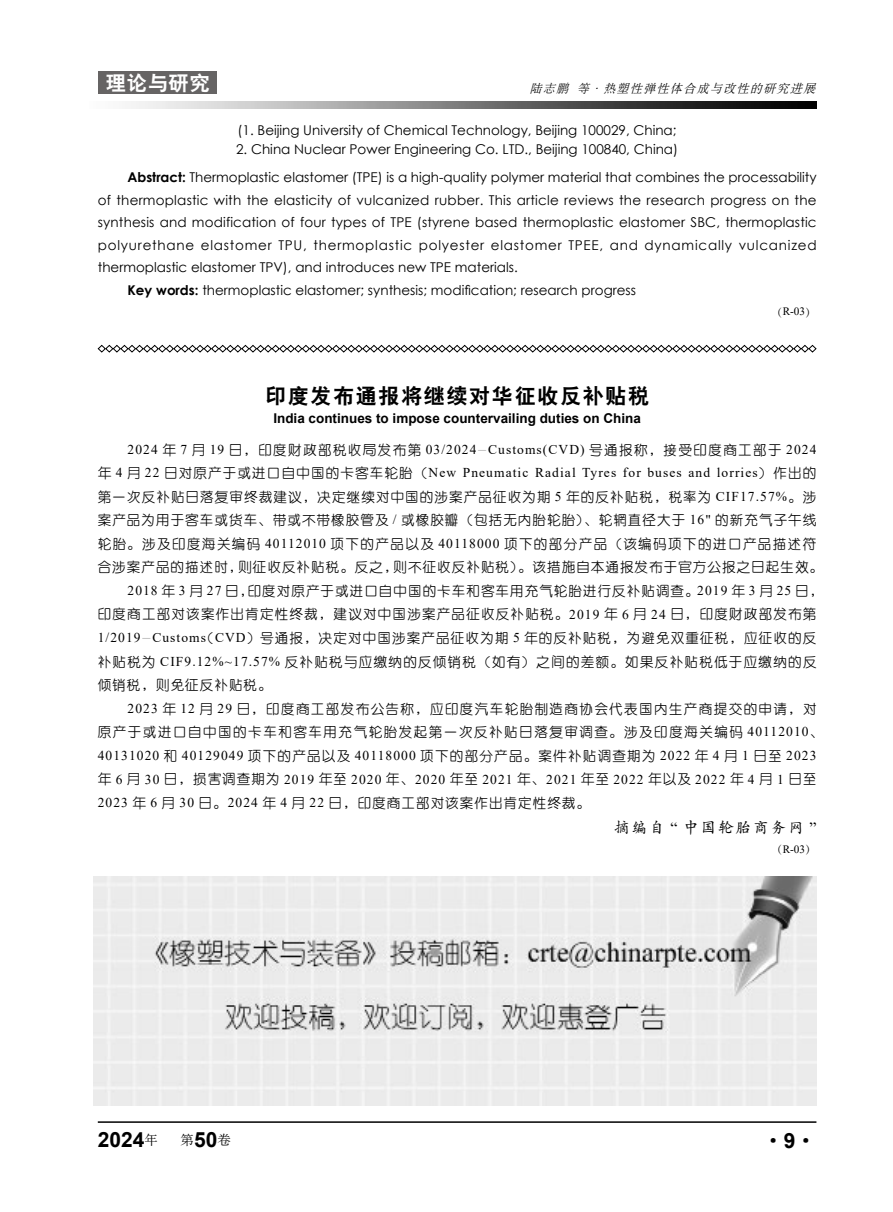
<style>
.page{position:relative;width:893px;height:1212px;background:#fff}
.page>*{position:absolute;margin:0;border:0;box-sizing:border-box;transform-origin:0 0}
.t1{font:21px "H Yb 2 gj";letter-spacing:.08em;color:#000}
.t2{font:700 21px "Arial";color:#000}
.t3{font:21px "Sim Sun";color:#000}
.t4{font:20.25px "H Yb 2 gj";letter-spacing:.03em;color:#fff}
.t5{font:15.75px "H Yc 1 gj";letter-spacing:.11em;color:#000}
.t6{font:13.5px/28px "Century Gothic";color:#000}
.t7{font:13.5px "H Ye 2 gj";letter-spacing:.085em;color:#000}
.t8{font:13.5px/23.5px "Times New Roman";letter-spacing:.08em;color:#000;text-align:right}
.t9{font:13.5px "Century Gothic";letter-spacing:.055em;color:#000}
.t10{font:13.5px "H Ye 2 gj";letter-spacing:.11em;color:#000}
.t11{font:13.5px "H Ye 2 gj";letter-spacing:.115em;color:#000}
.t12{font:700 13.5px "Arial";color:#000}
.t13{font:13.5px "H Ye 2 gj";letter-spacing:.105em;color:#000}
.t14{font:13.5px "H Ya 6 gj";color:#000}
.t15{font:italic 12px "H Ya 6 gj";color:#000}
.t16{font:11.25px "Times New Roman";color:#000}
.s1{font-weight:700}
.s2{font-family:"Adobe Song Std";font-weight:300}
.s3{font-family:"H Ye 2 gj"}
.s4{font-family:"Times New Roman"}
.s5{font-family:"Arial";font-weight:700;font-size:21px}
.s6{font-family:"Arial";font-weight:700}
</style>
<div class="page">
<hr style="left:98px;top:1121px;width:718px;height:2px;background:#000">
<img style="left:131px;top:102px;width:685px;height:6px">
<div style="left:98px;top:72px;width:118px;height:22px;background:#666464"></div>
<svg style="left:97px;top:344px;width:720px;height:9px"></svg>
<img style="left:93px;top:876px;width:723px;height:230px">
<h2 class="t4" style="left:106px;top:73px;width:105px">理论与研究</h2>
<p class="t15" style="left:530px;top:83px;width:290px">陆志鹏 等·热塑性弹性体合成与改性的研究进展</p>
<p class="t6" style="left:238px;top:116px;width:440px">(1. Beijing University of Chemical Technology, Beijing 100029, China;</p>
<p class="t6" style="left:128px;top:135px;width:691px;text-indent:109px">2. China Nuclear Power Engineering Co. LTD., Beijing 100840, China)<br><span class="s1">Abstract:</span> Thermoplastic elastomer (TPE) is a high-quality polymer material that combines the processability</p>
<p class="t6" style="left:98px;top:186px;width:720px">of thermoplastic with the elasticity of vulcanized rubber. This article reviews the research progress on the</p>
<p class="t6" style="left:98px;top:208px;width:720px">synthesis and modification of four types of TPE (styrene based thermoplastic elastomer SBC, thermoplastic</p>
<p class="t9" style="left:98px;top:236px;width:720px">polyurethane elastomer TPU, thermoplastic polyester elastomer TPEE, and dynamically vulcanized</p>
<p class="t6" style="left:98px;top:253px;width:421px">thermoplastic elastomer TPV), and introduces new TPE materials.</p>
<p class="t6" style="left:128px;top:276px;width:510px"><span class="s1">Key words:</span> thermoplastic elastomer; synthesis; modification; research progress</p>
<p class="t16" style="left:771px;top:303px;width:46px"><span class="s2">（</span>R-03<span class="s2">）</span></p>
<h1 class="t1" style="left:265px;top:385px;width:385px">印度发布通报将继续对华征收反补贴税</h1>
<p class="t12" style="left:273px;top:409px;width:369px">India continues to impose countervailing duties on China</p>
<p class="t8" style="left:98px;top:437px;width:720px">2024 <span class="s3">年</span> 7 <span class="s3">月</span> 19 <span class="s3">日，印度财政部税收局发布第</span> 03/2024<span class="s3">-</span>Customs(CVD) <span class="s3">号通报称，接受印度商工部于</span> 2024<br><span class="s3">年</span> 4 <span class="s3">月</span> 22 <span class="s3">日对原产于或进口自中国的卡客车轮胎（</span>New Pneumatic Radial Tyres for buses and lorries<span class="s3">）作出的</span></p>
<p class="t7" style="left:98px;top:490px;width:720px">第一次反补贴日落复审终裁建议，决定继续对中国的涉案产品征收为期 <span class="s4">5</span> 年的反补贴税，税率为 <span class="s4">CIF17.57%</span>。涉</p>
<p class="t7" style="left:98px;top:513px;width:720px">案产品为用于客车或货车、带或不带橡胶管及 <span class="s4">/</span> 或橡胶瓣（包括无内胎轮胎）、轮辋直径大于 <span class="s4">16"</span> 的新充气子午线</p>
<p class="t10" style="left:98px;top:537px;width:720px">轮胎。涉及印度海关编码 <span class="s4">40112010</span> 项下的产品以及 <span class="s4">40118000</span> 项下的部分产品（该编码项下的进口产品描述符</p>
<p class="t7" style="left:98px;top:560px;width:727px">合涉案产品的描述时，则征收反补贴税。反之，则不征收反补贴税）。该措施自本通报发布于官方公报之日起生效。</p>
<p class="t7" style="left:127px;top:584px;width:697px"><span class="s4">2018</span> 年 <span class="s4">3</span> 月 <span class="s4">27</span> 日，印度对原产于或进口自中国的卡车和客车用充气轮胎进行反补贴调查。<span class="s4">2019</span> 年 <span class="s4">3</span> 月 <span class="s4">25</span> 日，</p>
<p class="t7" style="left:98px;top:608px;width:720px">印度商工部对该案作出肯定性终裁，建议对中国涉案产品征收反补贴税。<span class="s4">2019</span> 年 <span class="s4">6</span> 月 <span class="s4">24</span> 日，印度财政部发布第</p>
<p class="t7" style="left:98px;top:631px;width:720px"><span class="s4">1/2019</span>-<span class="s4">Customs</span>(<span class="s4">CVD</span>) 号通报，决定对中国涉案产品征收为期 <span class="s4">5</span> 年的反补贴税，为避免双重征税，应征收的反</p>
<p class="t7" style="left:98px;top:655px;width:720px">补贴税为 <span class="s4">CIF9.12%~17.57%</span> 反补贴税与应缴纳的反倾销税（如有）之间的差额。如果反补贴税低于应缴纳的反</p>
<p class="t7" style="left:98px;top:678px;width:175px">倾销税，则免征反补贴税。</p>
<p class="t13" style="left:128px;top:702px;width:690px"><span class="s4">2023</span> 年 <span class="s4">12</span> 月 <span class="s4">29</span> 日，印度商工部发布公告称，应印度汽车轮胎制造商协会代表国内生产商提交的申请，对</p>
<p class="t11" style="left:98px;top:725px;width:727px">原产于或进口自中国的卡车和客车用充气轮胎发起第一次反补贴日落复审调查。涉及印度海关编码 <span class="s4">40112010</span>、</p>
<p class="t8" style="left:98px;top:743px;width:720px;text-align:left">40131020 <span class="s3">和</span> 40129049 <span class="s3">项下的产品以及</span> 40118000 <span class="s3">项下的部分产品。案件补贴调查期为</span> 2022 <span class="s3">年</span> 4 <span class="s3">月</span> 1 <span class="s3">日至</span> 2023<span class="s3">年</span> 6 <span class="s3">月</span> 30 <span class="s3">日，损害调查期为</span> 2019 <span class="s3">年至</span> 2020 <span class="s3">年、</span>2020 <span class="s3">年至</span> 2021 <span class="s3">年、</span>2021 <span class="s3">年至</span> 2022 <span class="s3">年以及</span> 2022 <span class="s3">年</span> 4 <span class="s3">月</span> 1 <span class="s3">日至</span></p>
<p class="t7" style="left:98px;top:796px;width:494px"><span class="s4">2023</span> 年 <span class="s4">6</span> 月 <span class="s4">30</span> 日。<span class="s4">2024</span> 年 <span class="s4">4</span> 月 <span class="s4">22</span> 日，印度商工部对该案作出肯定性终裁。</p>
<p class="t5" style="left:614px;top:819px;width:204px">摘编自 <span class="s4">“</span> 中国轮胎商务网 <span class="s4">”</span></p>
<p class="t16" style="left:771px;top:841px;width:46px"><span class="s2">（</span>R-03<span class="s2">）</span></p>
<h1 class="t2" style="left:98px;top:1125px;width:62px">2024<sup>年</sup></h1>
<p class="t14" style="left:181px;top:1133px;width:52px">第<span class="s5">50</span>卷</p>
<h1 class="t3" style="left:763px;top:1130px;width:55px">·<span class="s6">9</span>·</h1>
</div>
